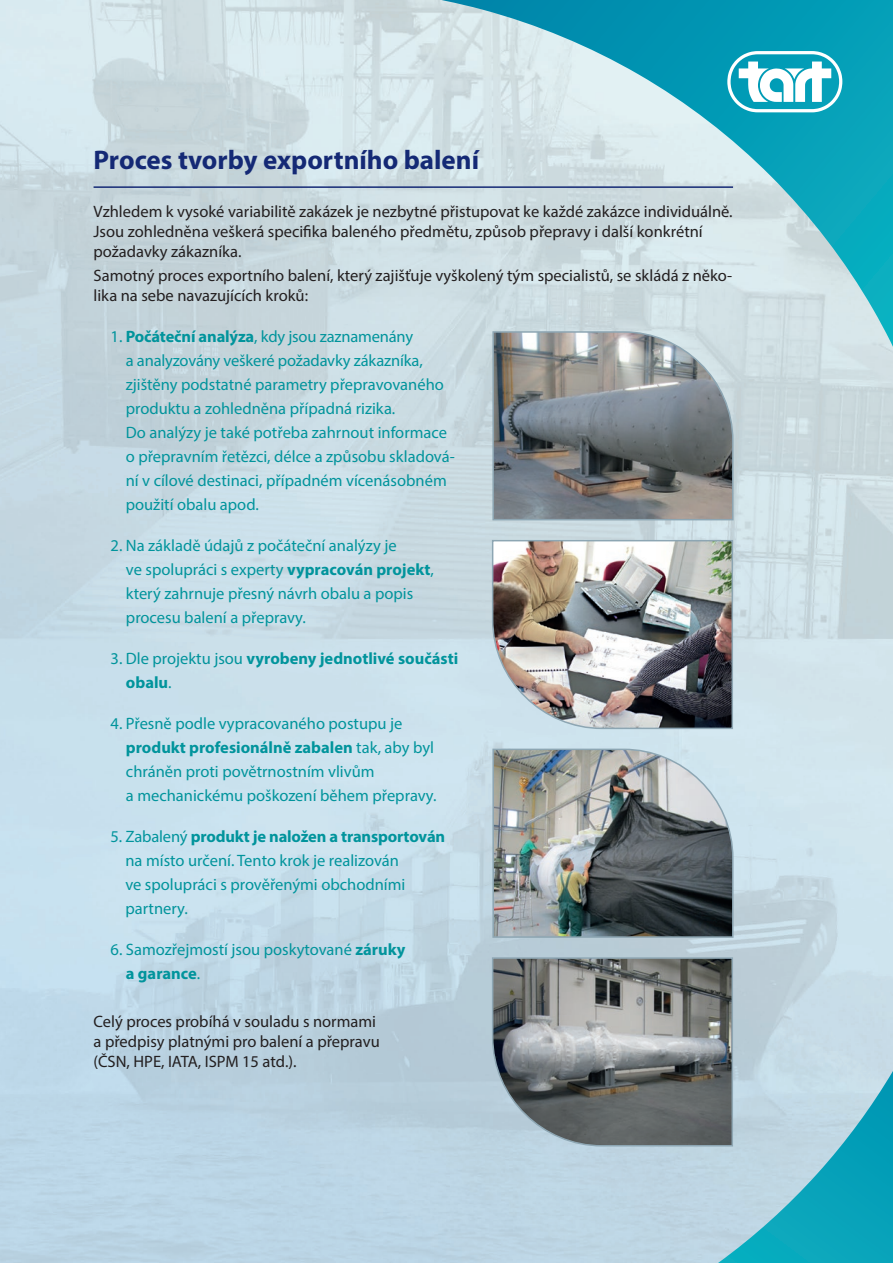
<style>
.page{position:relative;width:893px;height:1263px;background:#fff}
.page>*{position:absolute;margin:0;border:0;box-sizing:border-box;transform-origin:0 0}
.t1{font:700 27px "Myriad Pro";color:#142975}
.t2{font:16.5px/24px "Myriad Pro";color:#01949c}
.t3{font:16.5px/19.8px "Myriad Pro";color:#231f20}
.t4{font:700 16.5px/24px "Myriad Pro";color:#01949c}
.s1{font-weight:700}
.s2{font-weight:400}
</style>
<div class="page">
<svg style="left:441px;top:0;width:452px;height:347px;background:#91ccd7"></svg>
<svg style="left:718px;top:1071px;width:175px;height:192px;background:#6dbfd0"></svg>
<svg style="left:727px;top:51px;width:115px;height:61px"></svg>
<hr style="left:94px;top:186px;width:639px;height:2px;background:#142975">
<svg style="left:492px;top:330px;width:242px;height:191px;background:#858a8c"></svg>
<img style="left:492px;top:748px;width:242px;height:190px">
<img style="left:491px;top:539px;width:243px;height:191px">
<svg style="left:491px;top:956px;width:243px;height:191px;background:#7b8081"></svg>
<h1 class="t1" style="left:94px;top:142px;width:387px">Proces tvorby exportního balení</h1>
<p class="t3" style="left:94px;top:201px;width:641px">Vzhledem k vysoké variabilitě zakázek je nezbytné přistupovat ke každé zakázce individuálně.<br>Jsou zohledněna veškerá specifika baleného předmětu, způsob přepravy i další konkrétní požadavky zákazníka.</p>
<p class="t3" style="left:94px;top:265px;width:640px">Samotný proces exportního balení, který zajišťuje vyškolený tým specialistů, se skládá z něko&shy;lika na sebe navazujících kroků:</p>
<p class="t2" style="left:126px;top:324px;width:331px;text-indent:-15px">1. <span class="s1">Počáteční analýza</span>, kdy jsou zaznamenány<br>a analyzovány veškeré požadavky zákazníka, zjištěny podstatné parametry přepravovaného produktu a zohledněna případná rizika.<br>Do analýzy je také potřeba zahrnout informace o přepravním řetězci, délce a způsobu skladová&shy;ní v cílové destinaci, případném vícenásobném použití obalu apod.</p>
<p class="t2" style="left:126px;top:533px;width:309px;text-indent:-15px">2. Na základě údajů z počáteční analýzy je<br>ve spolupráci s experty <span class="s1">vypracován projekt</span>, který zahrnuje přesný návrh obalu a popis procesu balení a přepravy.</p>
<p class="t4" style="left:126px;top:646px;width:334px;text-indent:-15px"><span class="s2">3. Dle projektu jsou</span> vyrobeny jednotlivé součásti obalu<span class="s2">.</span></p>
<p class="t2" style="left:126px;top:711px;width:312px;text-indent:-15px">4. Přesně podle vypracovaného postupu je <span class="s1">produkt profesionálně zabalen</span> tak, aby byl chráněn proti povětrnostním vlivům<br>a mechanickému poškození během přepravy.</p>
<p class="t2" style="left:125px;top:824px;width:321px;text-indent:-15px">5. Zabalený <span class="s1">produkt je naložen a transportován </span>na místo určení. Tento krok je realizován<br>ve spolupráci s prověřenými obchodními partnery.</p>
<p class="t2" style="left:126px;top:937px;width:281px;text-indent:-15px">6. Samozřejmostí jsou poskytované <span class="s1">záruky a garance</span>.</p>
<p class="t3" style="left:94px;top:1011px;width:288px">Celý proces probíhá v souladu s normami a předpisy platnými pro balení a přepravu (ČSN, HPE, IATA, ISPM 15 atd.).</p>
</div>
